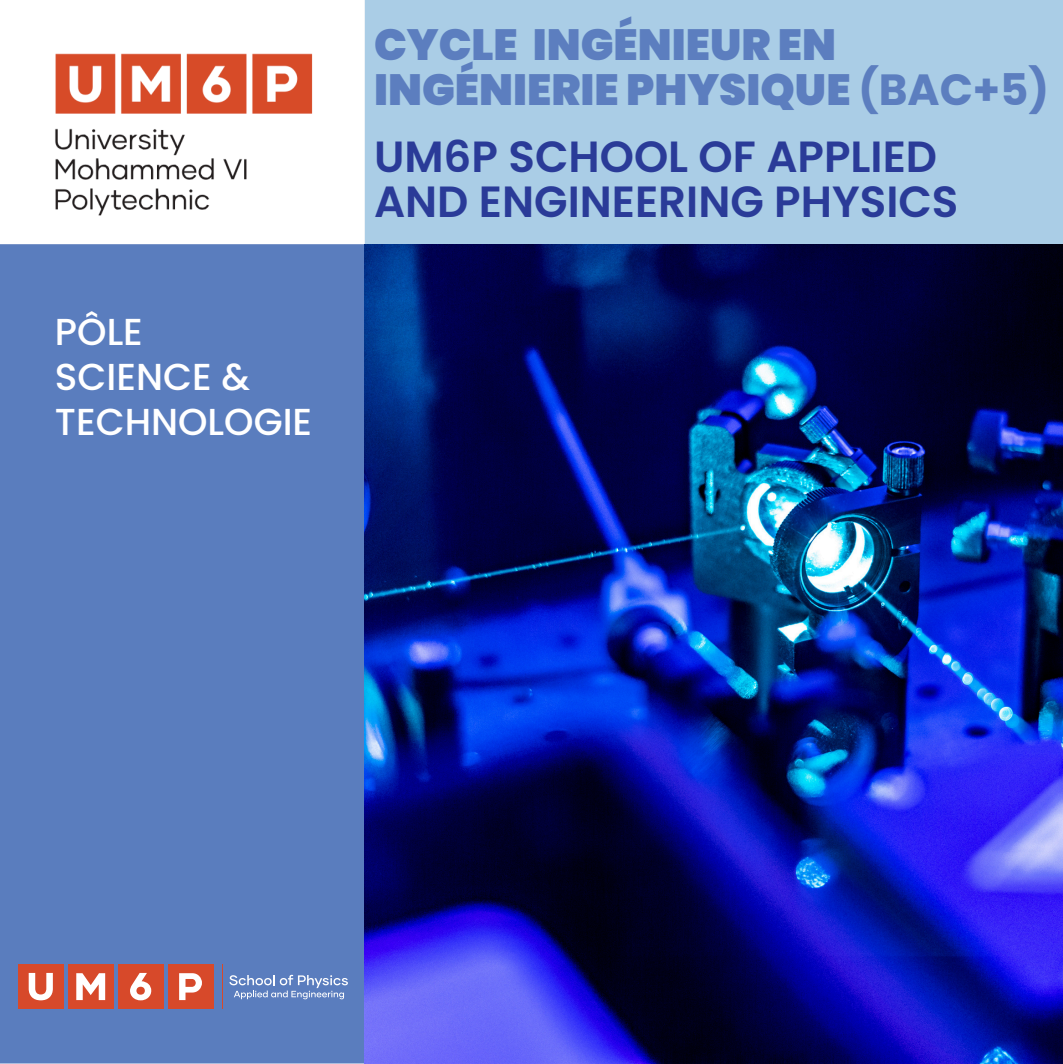
<style>
.page{position:relative;width:1063px;height:1064px;background:#fff}
.page>*{position:absolute;margin:0;border:0;box-sizing:border-box;transform-origin:0 0}
.t1{font:900 43.5px/45px "Poppins";color:#5c7ebf}
.t2{font:600 43.5px/45px "Poppins";color:#2a3b98}
.t3{font:500 37.5px/45px "Poppins";color:#fff}
.s1{font-weight:700}
</style>
<div class="page">
<img style="left:0;top:0;width:1063px;height:1063px">
<img style="left:364px;top:245px;width:698px;height:817px">
<hr style="left:222px;top:963px;width:1px;height:45px;background:#d7492a">
<div style="left:18px;top:963px;width:45px;height:45px;background:#d7492a"></div>
<svg style="left:29px;top:972px;width:24px;height:28px"></svg>
<div style="left:68px;top:963px;width:45px;height:45px;background:#d7492a"></div>
<div style="left:118px;top:963px;width:45px;height:45px;background:#d7492a"></div>
<div style="left:168px;top:963px;width:45px;height:45px;background:#d7492a"></div>
<svg style="left:76px;top:973px;width:29px;height:26px"></svg>
<svg style="left:130px;top:972px;width:21px;height:28px"></svg>
<svg style="left:179px;top:973px;width:23px;height:26px"></svg>
<svg style="left:229px;top:974px;width:119px;height:24px;background:#7e99cc"></svg>
<h1 class="t3" style="left:55px;top:309px;width:259px">PÔLE<br>SCIENCE &amp;<br>TECHNOLOGIE</h1>
<p class="t1" style="left:374px;top:22px;width:677px">CYCLE INGÉNIEUR EN<br>INGÉNIERIE PHYSIQUE <span class="s1">(BAC+5)</span></p>
<h1 class="t2" style="left:374px;top:134px;width:586px">UM6P SCHOOL OF APPLIED<br>AND ENGINEERING PHYSICS</h1>
</div>
